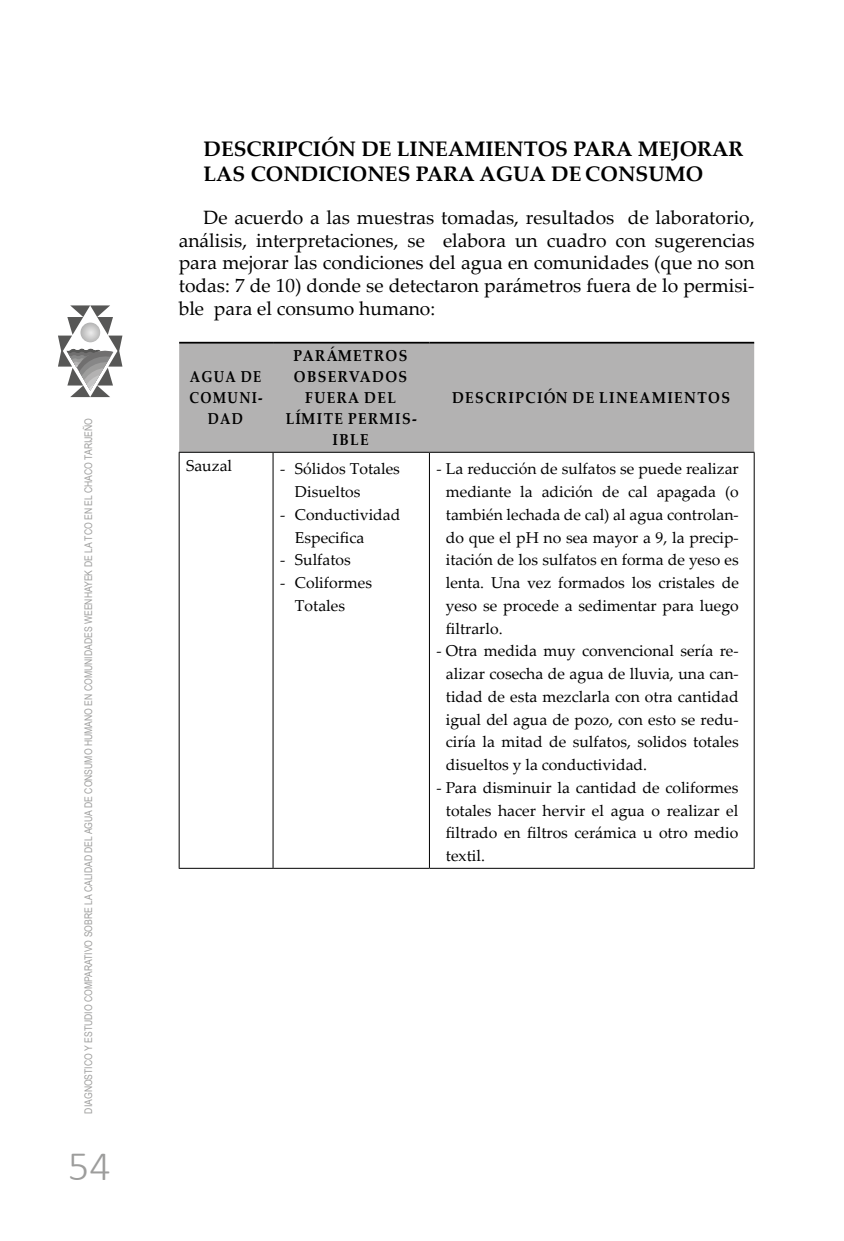
<style>
.page{position:relative;width:844px;height:1241px;background:#fff}
.page>*{position:absolute;margin:0;border:0;box-sizing:border-box;transform-origin:0 0}
.t1{font:300 42px "Calibri";color:#9d9d9c}
.t2{font:700 21px/25.2px "Palatino Linotype";color:#000}
.t3{font:19.25px/22.8px "Palatino Linotype";color:#000;text-align:justify}
.t4{font:15.75px/22.8px "Palatino Linotype";color:#000}
.t5{font:700 15.75px/21px "Palatino Linotype";letter-spacing:.1em;color:#000;text-align:center;scale:.9 1}
.t6{font:700 15.75px/21px "Palatino Linotype";letter-spacing:.1em;color:#000;text-align:center;scale:.85 1}
.t7{font:10.5px "Arial Narrow";color:#9d9d9c}
</style>
<div class="page">
<svg style="left:58px;top:305px;width:64px;height:92px"></svg>
<svg style="left:80px;top:322px;width:20px;height:20px"></svg>
<div style="left:179px;top:343px;width:575px;height:109px;background:#b3b2b2"></div>
<hr style="left:179px;top:342px;width:94px;height:1px;background:#000">
<hr style="left:273px;top:342px;width:156px;height:1px;background:#000">
<hr style="left:429px;top:342px;width:325px;height:1px;background:#000">
<hr style="left:179px;top:452px;width:94px;height:1px;background:#000">
<hr style="left:179px;top:452px;width:1px;height:415px;background:#000">
<hr style="left:273px;top:452px;width:156px;height:1px;background:#000">
<hr style="left:272px;top:452px;width:1px;height:415px;background:#000">
<hr style="left:429px;top:452px;width:325px;height:1px;background:#000">
<hr style="left:429px;top:452px;width:1px;height:415px;background:#000">
<hr style="left:753px;top:452px;width:1px;height:415px;background:#000">
<hr style="left:179px;top:867px;width:94px;height:1px;background:#000">
<hr style="left:273px;top:867px;width:156px;height:1px;background:#000">
<hr style="left:429px;top:867px;width:325px;height:1px;background:#000">
<p class="t7" style="left:81px;top:1113px;width:697px;rotate:-90deg">DIAGNOSTICO Y ESTUDIO COMPARATIVO SOBRE LA CALIDAD DEL AGUA DE CONSUMO HUMANO EN COMUNIDADES WEENHAYEK DE LA TCO EN EL CHACO TARIJEÑO</p>
<h1 class="t1" style="left:68px;top:1139px;width:44px">54</h1>
<h2 class="t2" style="left:203px;top:135px;width:541px">DESCRIPCIÓN DE LINEAMIENTOS PARA MEJORAR<br>LAS CONDICIONES PARA AGUA DE CONSUMO</h2>
<p class="t3" style="left:179px;top:205px;width:577px;text-indent:25px">De acuerdo a las muestras tomadas, resultados de laboratorio, análisis, interpretaciones, se elabora un cuadro con sugerencias para mejorar las condiciones del agua en comunidades (que no son todas: 7 de 10) donde se detectaron parámetros fuera de lo permisi&shy;ble para el consumo humano:</p>
<p class="t6" style="left:189px;top:366px;width:88px">AGUA DE<br>COMUNI-<br>DAD</p>
<p class="t5" style="left:285px;top:345px;width:147px">PARÁMETROS<br>OBSERVADOS<br>FUERA DEL<br>LÍMITE PERMIS-<br>IBLE</p>
<p class="t4" style="left:186px;top:453px;width:47px">Sauzal</p>
<p class="t4" style="left:295px;top:457px;width:106px;text-indent:-15px">- Sólidos Totales<br>Disueltos</p>
<p class="t4" style="left:295px;top:502px;width:107px;text-indent:-15px">- Conductividad<br>Especifica</p>
<p class="t4" style="left:280px;top:548px;width:72px">- Sulfatos</p>
<p class="t4" style="left:295px;top:570px;width:79px;text-indent:-15px">- Coliformes<br>Totales</p>
<p class="t5" style="left:452px;top:387px;width:310px">DESCRIPCIÓN DE LINEAMIENTOS</p>
<p class="t4" style="left:446px;top:457px;width:294px;text-align:justify;text-indent:-9px">- La reducción de sulfatos se puede realizar mediante la adición de cal apagada (o también lechada de cal) al agua controlan&shy;do que el pH no sea mayor a 9, la precip&shy;itación de los sulfatos en forma de yeso es lenta. Una vez formados los cristales de yeso se procede a sedimentar para luego filtrarlo.</p>
<p class="t4" style="left:446px;top:639px;width:294px;text-align:justify;text-indent:-9px">- Otra medida muy convencional sería re&shy;alizar cosecha de agua de lluvia, una can&shy;tidad de esta mezclarla con otra cantidad igual del agua de pozo, con esto se redu&shy;ciría la mitad de sulfatos, solidos totales disueltos y la conductividad.</p>
<p class="t4" style="left:446px;top:775px;width:294px;text-align:justify;text-indent:-9px">- Para disminuir la cantidad de coliformes totales hacer hervir el agua o realizar el filtrado en filtros cerámica u otro medio textil.</p>
</div>
